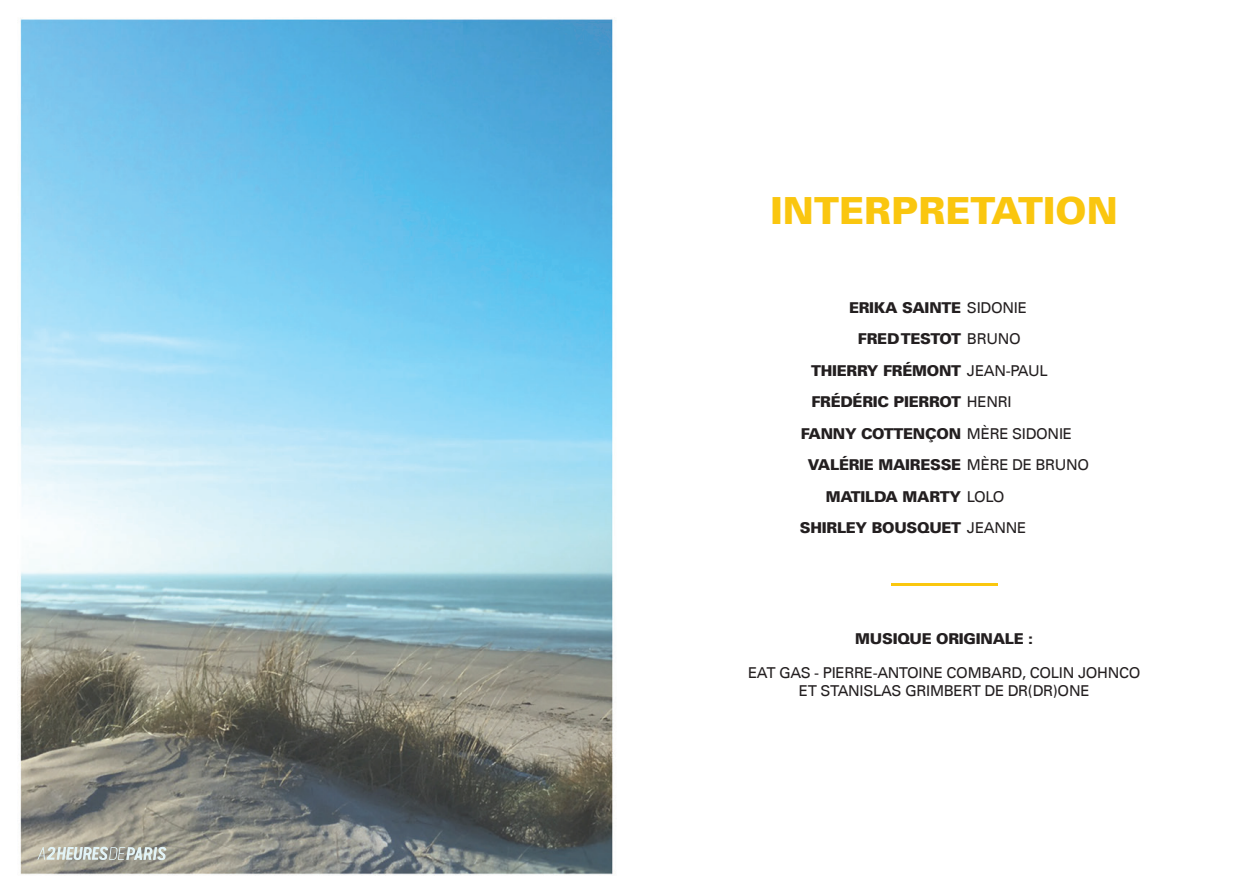
<style>
.page{position:relative;width:1259px;height:893px;background:#fff}
.page>*{position:absolute;margin:0;border:0;box-sizing:border-box;transform-origin:0 0}
.t1{font:900 37.5px "Univers LT";color:#fac60f}
.t2{font:900 15px "Univers LT";letter-spacing:-.02em;color:#231f20}
.t3{font:15px/18px "Univers LT";letter-spacing:-.02em;color:#231f20;text-align:center}
.s1{font-weight:400}
</style>
<div class="page">
<img style="left:20px;top:19px;width:593px;height:857px">
<svg style="left:37px;top:846px;width:129px;height:14px;background:#bec3bd"></svg>
<hr style="left:891px;top:583px;width:106px;height:3px;background:#fac70e">
<h1 class="t1" style="left:770px;top:187px;width:349px">INTERPRETATION</h1>
<p class="t2" style="left:849px;top:298px;width:179px">ERIKA SAINTE <span class="s1">SIDONIE</span></p>
<p class="t2" style="left:858px;top:330px;width:164px">FRED TESTOT <span class="s1">BRUNO</span></p>
<p class="t2" style="left:811px;top:361px;width:238px">THIERRY FRÉMONT <span class="s1">JEAN-PAUL</span></p>
<p class="t2" style="left:811px;top:393px;width:202px">FRÉDÉRIC PIERROT <span class="s1">HENRI</span></p>
<p class="t2" style="left:801px;top:424px;width:273px">FANNY COTTENÇON <span class="s1">MÈRE SIDONIE</span></p>
<p class="t2" style="left:808px;top:456px;width:283px">VALÉRIE MAIRESSE <span class="s1">MÈRE DE BRUNO</span></p>
<p class="t2" style="left:825px;top:487px;width:180px">MATILDA MARTY <span class="s1">LOLO</span></p>
<p class="t2" style="left:800px;top:519px;width:228px">SHIRLEY BOUSQUET <span class="s1">JEANNE</span></p>
<p class="t2" style="left:855px;top:629px;width:179px">MUSIQUE ORIGINALE :</p>
<p class="t3" style="left:748px;top:664px;width:394px">EAT GAS - PIERRE-ANTOINE COMBARD, COLIN JOHNCO<br>ET STANISLAS GRIMBERT DE DR(DR)ONE</p>
</div>
